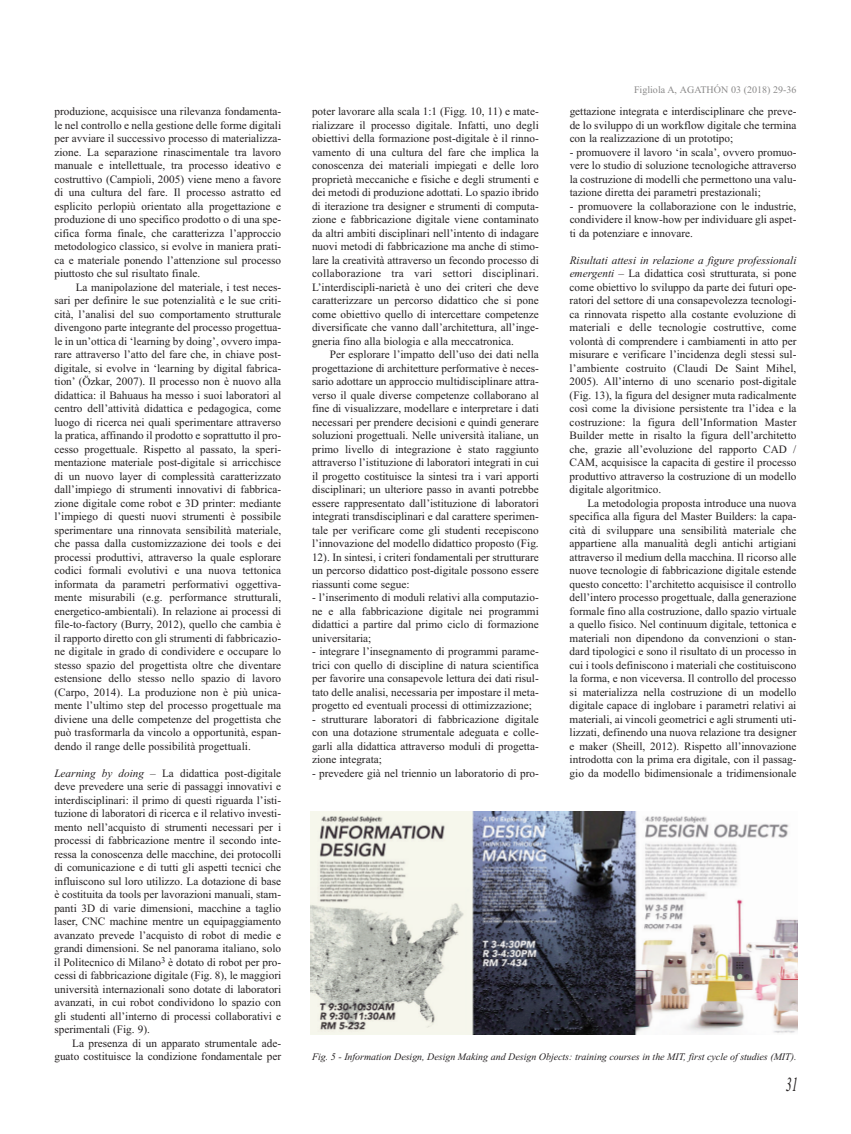
<style>
.page{position:relative;width:851px;height:1134px;background:#fff}
.page>*{position:absolute;margin:0;border:0;box-sizing:border-box;transform-origin:0 0}
.t1{font:italic 20px "Times New Roman";color:#231f20;scale:.6 1}
.t2{font:11.25px/13.5px "Times New Roman";color:#231f20;text-align:justify}
.t3{font:italic 10px "Times New Roman";letter-spacing:-.005em;color:#231f20}
.t4{font:10px "Times New Roman";color:#8a8989}
.s1{font-style:italic}
</style>
<div class="page">
<img style="left:311px;top:811px;width:486px;height:224px">
<p class="t2" style="left:54px;top:105px;width:228px">produzione, acquisisce una rilevanza fondamenta&shy;le nel controllo e nella gestione delle forme digitali per avviare il successivo processo di materializza&shy;zione. La separazione rinascimentale tra lavoro manuale e intellettuale, tra processo ideativo e costruttivo (Campioli, 2005) viene meno a favore di una cultura del fare. Il processo astratto ed esplicito perlopiù orientato alla progettazione e produzione di uno specifico prodotto o di una spe&shy;cifica forma finale, che caratterizza l’approccio metodologico classico, si evolve in maniera prati&shy;ca e materiale ponendo l’attenzione sul processo piuttosto che sul risultato finale.</p>
<p class="t2" style="left:54px;top:280px;width:228px;text-indent:21px">La manipolazione del materiale, i test neces&shy;sari per definire le sue potenzialità e le sue criti&shy;cità, l’analisi del suo comportamento strutturale divengono parte integrante del processo progettua&shy;le in un’ottica di ‘learning by doing’, ovvero impa&shy;rare attraverso l’atto del fare che, in chiave post&shy;digitale, si evolve in ‘learning by digital fabrica&shy;tion’ (Özkar, 2007). Il processo non è nuovo alla didattica: il Bahuaus ha messo i suoi laboratori al centro dell’attività didattica e pedagogica, come luogo di ricerca nei quali sperimentare attraverso la pratica, affinando il prodotto e soprattutto il pro&shy;cesso progettuale. Rispetto al passato, la speri&shy;mentazione materiale post-digitale si arricchisce di un nuovo layer di complessità caratterizzato dall’impiego di strumenti innovativi di fabbrica&shy;zione digitale come robot e 3D printer: mediante l’impiego di questi nuovi strumenti è possibile sperimentare una rinnovata sensibilità materiale, che passa dalla customizzazione dei tools e dei processi produttivi, attraverso la quale esplorare codici formali evolutivi e una nuova tettonica informata da parametri performativi oggettiva&shy;mente misurabili (e.g. performance strutturali, energetico-ambientali). In relazione ai processi di file-to-factory (Burry, 2012), quello che cambia è il rapporto diretto con gli strumenti di fabbricazio&shy;ne digitale in grado di condividere e occupare lo stesso spazio del progettista oltre che diventare estensione dello stesso nello spazio di lavoro (Carpo, 2014). La produzione non è più unica&shy;mente l’ultimo step del processo progettuale ma diviene una delle competenze del progettista che può trasformarla da vincolo a opportunità, espan&shy;dendo il range delle possibilità progettuali.</p>
<p class="t2" style="left:54px;top:766px;width:228px"><span class="s1">Learning by doing</span> – La didattica post-digitale deve prevedere una serie di passaggi innovativi e interdisciplinari: il primo di questi riguarda l’isti&shy;tuzione di laboratori di ricerca e il relativo investi&shy;mento nell’acquisto di strumenti necessari per i processi di fabbricazione mentre il secondo inte&shy;ressa la conoscenza delle macchine, dei protocolli di comunicazione e di tutti gli aspetti tecnici che influiscono sul loro utilizzo. La dotazione di base è costituita da tools per lavorazioni manuali, stam&shy;panti 3D di varie dimensioni, macchine a taglio laser, CNC machine mentre un equipaggiamento avanzato prevede l’acquisto di robot di medie e grandi dimensioni. Se nel panorama italiano, solo il Politecnico di Milano<sup>3</sup> è dotato di robot per pro&shy;cessi di fabbricazione digitale (Fig. 8), le maggiori università internazionali sono dotate di laboratori avanzati, in cui robot condividono lo spazio con gli studenti all’interno di processi collaborativi e sperimentali (Fig. 9).</p>
<p class="t2" style="left:54px;top:1036px;width:228px;text-align:right">La presenza di un apparato strumentale ade&shy;guato costituisce la condizione fondamentale per</p>
<p class="t2" style="left:312px;top:105px;width:228px">poter lavorare alla scala 1:1 (Figg. 10, 11) e mate&shy;rializzare il processo digitale. Infatti, uno degli obiettivi della formazione post-digitale è il rinno&shy;vamento di una cultura del fare che implica la conoscenza dei materiali impiegati e delle loro proprietà meccaniche e fisiche e degli strumenti e dei metodi di produzione adottati. Lo spazio ibrido di iterazione tra designer e strumenti di computa&shy;zione e fabbricazione digitale viene contaminato da altri ambiti disciplinari nell’intento di indagare nuovi metodi di fabbricazione ma anche di stimo&shy;lare la creatività attraverso un fecondo processo di collaborazione tra vari settori disciplinari.<br>L’interdiscipli-narietà è uno dei criteri che deve caratterizzare un percorso didattico che si pone come obiettivo quello di intercettare competenze diversificate che vanno dall’architettura, all’inge&shy;gneria fino alla biologia e alla meccatronica.</p>
<p class="t2" style="left:312px;top:348px;width:228px;text-indent:18px">Per esplorare l’impatto dell’uso dei dati nella progettazione di architetture performative è neces&shy;sario adottare un approccio multidisciplinare attra&shy;verso il quale diverse competenze collaborano al fine di visualizzare, modellare e interpretare i dati necessari per prendere decisioni e quindi generare soluzioni progettuali. Nelle università italiane, un primo livello di integrazione è stato raggiunto attraverso l’istituzione di laboratori integrati in cui il progetto costituisce la sintesi tra i vari apporti disciplinari; un ulteriore passo in avanti potrebbe essere rappresentato dall’istituzione di laboratori integrati transdisciplinari e dal carattere sperimen&shy;tale per verificare come gli studenti recepiscono l’innovazione del modello didattico proposto (Fig.<br>12). In sintesi, i criteri fondamentali per strutturare un percorso didattico post-digitale possono essere riassunti come segue:</p>
<p class="t2" style="left:312px;top:591px;width:228px">- l’inserimento di moduli relativi alla computazio&shy;ne e alla fabbricazione digitale nei programmi didattici a partire dal primo ciclo di formazione universitaria;</p>
<p class="t2" style="left:312px;top:645px;width:228px">- integrare l’insegnamento di programmi parame&shy;trici con quello di discipline di natura scientifica per favorire una consapevole lettura dei dati risul&shy;tato delle analisi, necessaria per impostare il meta&shy;progetto ed eventuali processi di ottimizzazione;</p>
<p class="t2" style="left:312px;top:712px;width:228px">- strutturare laboratori di fabbricazione digitale con una dotazione strumentale adeguata e colle&shy;garli alla didattica attraverso moduli di progetta&shy;zione integrata;</p>
<p class="t2" style="left:312px;top:766px;width:228px">- prevedere già nel triennio un laboratorio di pro-</p>
<p class="t4" style="left:634px;top:84px;width:164px">Figliola A, AGATHÓN 03 (2018) 29-36</p>
<p class="t2" style="left:569px;top:105px;width:228px">gettazione integrata e interdisciplinare che preve&shy;de lo sviluppo di un workflow digitale che termina con la realizzazione di un prototipo;</p>
<p class="t2" style="left:569px;top:145px;width:228px">- promuovere il lavoro ‘in scala’, ovvero promuo&shy;vere lo studio di soluzione tecnologiche attraverso la costruzione di modelli che permettono una valu&shy;tazione diretta dei parametri prestazionali;</p>
<p class="t2" style="left:569px;top:199px;width:228px">- promuovere la collaborazione con le industrie, condividere il know-how per individuare gli aspet&shy;ti da potenziare e innovare.</p>
<p class="t2" style="left:569px;top:253px;width:228px"><span class="s1">Risultati attesi in relazione a figure professionali emergenti</span> – La didattica così strutturata, si pone come obiettivo lo sviluppo da parte dei futuri ope&shy;ratori del settore di una consapevolezza tecnologi&shy;ca rinnovata rispetto alla costante evoluzione di materiali e delle tecnologie costruttive, come volontà di comprendere i cambiamenti in atto per misurare e verificare l’incidenza degli stessi sul&shy;l’ambiente costruito (Claudi De Saint Mihel, 2005). All’interno di uno scenario post-digitale (Fig. 13), la figura del designer muta radicalmente così come la divisione persistente tra l’idea e la costruzione: la figura dell’Information Master Builder mette in risalto la figura dell’architetto che, grazie all’evoluzione del rapporto CAD / CAM, acquisisce la capacita di gestire il processo produttivo attraverso la costruzione di un modello digitale algoritmico.</p>
<p class="t2" style="left:569px;top:496px;width:228px;text-indent:18px">La metodologia proposta introduce una nuova specifica alla figura del Master Builders: la capa&shy;cità di sviluppare una sensibilità materiale che appartiene alla manualità degli antichi artigiani attraverso il medium della macchina. Il ricorso alle nuove tecnologie di fabbricazione digitale estende questo concetto: l’architetto acquisisce il controllo dell’intero processo progettuale, dalla generazione formale fino alla costruzione, dallo spazio virtuale a quello fisico. Nel continuum digitale, tettonica e materiali non dipendono da convenzioni o stan&shy;dard tipologici e sono il risultato di un processo in cui i tools definiscono i materiali che costituiscono la forma, e non viceversa. Il controllo del processo si materializza nella costruzione di un modello digitale capace di inglobare i parametri relativi ai materiali, ai vincoli geometrici e agli strumenti uti&shy;lizzati, definendo una nuova relazione tra designer e maker (Sheill, 2012). Rispetto all’innovazione introdotta con la prima era digitale, con il passag&shy;gio da modello bidimensionale a tridimensionale</p>
<p class="t3" style="left:312px;top:1051px;width:486px">Fig. 5 - Information Design, Design Making and Design Objects: training courses in the MIT, first cycle of studies (MIT).</p>
<h1 class="t1" style="left:785px;top:1072px;width:21px">31</h1>
</div>
